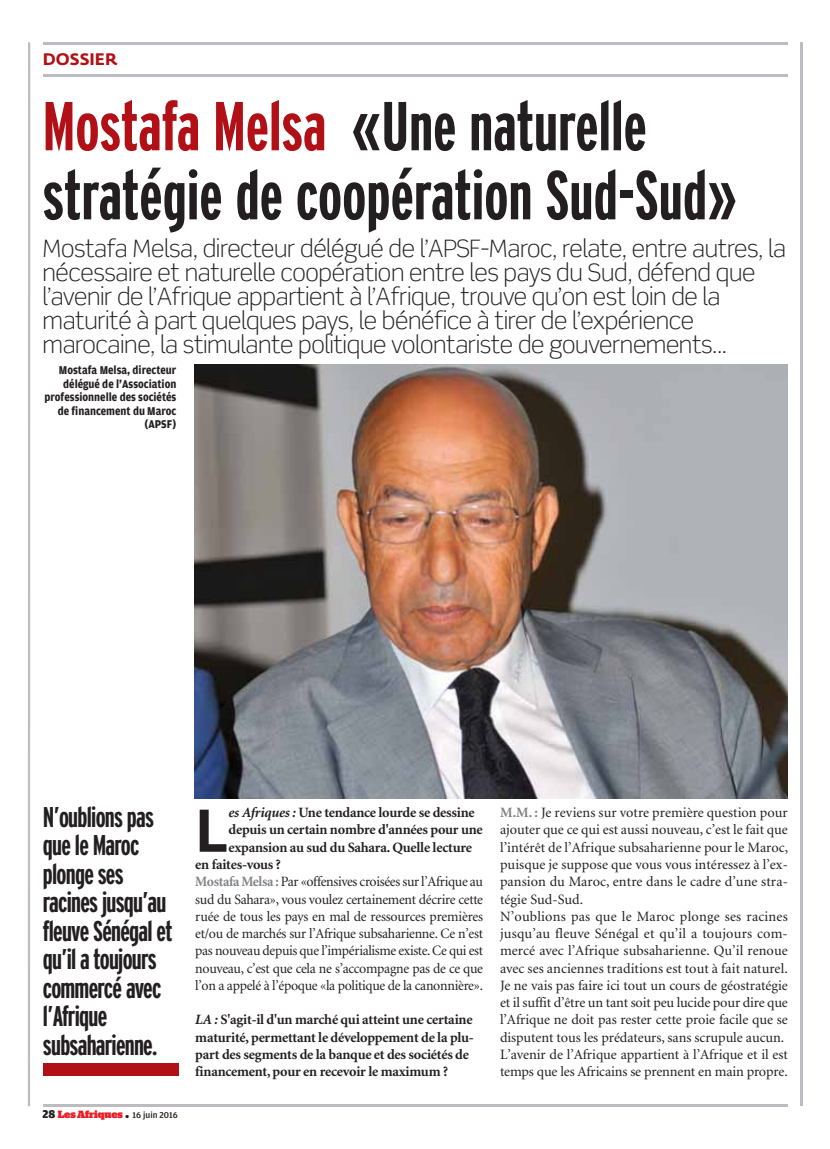
<style>
.page{position:relative;width:830px;height:1149px;background:#fff}
.page>*{position:absolute;margin:0;border:0;box-sizing:border-box;transform-origin:0 0}
.t1{font:700 extra-condensed 69px/69px "Interstate";color:#231f20}
.t2{font:62.85px "Priva Four Pro";color:#231f20}
.t3{font:700 extra-condensed 28.5px/28.5px "Interstate";letter-spacing:-.025em;color:#231f20}
.t4{font:300 24px/24px "Scene";letter-spacing:-.015em;color:#231f20}
.t5{font:700 16.5px "Fedra Sans";color:#b01016}
.t6{font:14.25px/17.2px "Minion";letter-spacing:-.005em;color:#231f20}
.t7{font:700 14.25px/17.2px "Minion";letter-spacing:-.015em;color:#231f20}
.t8{font:14.25px "Minion";letter-spacing:-.025em;color:#231f20}
.t9{font:700 12px/13.5px "Amplitude";color:#231f20;text-align:right;scale:.9 1}
.t10{font:900 10.5px "Stag";color:#ed1c24}
.s1{color:#b01016}
.s2{font-family:"Amplitude";font-size:12px;color:#231f20}
.s3{font-size:15px;color:#231f20}
.s4{font-family:"Amplitude";font-weight:500;font-size:9px;color:#231f20}
.s5{font-style:italic}
.s6{font-weight:700;color:#808285}
</style>
<div class="page">
<hr style="left:43px;top:1103px;width:744px;height:2px;background:#bbbdc0">
<hr style="left:28px;top:42px;width:2px;height:1063px;background:#bbbdc0">
<hr style="left:800px;top:42px;width:2px;height:1063px;background:#bbbdc0">
<div style="left:43px;top:1062px;width:135px;height:13px;background:#b01016"></div>
<img style="left:195px;top:365px;width:592px;height:432px">
<hr style="left:43px;top:42px;width:744px;height:3px;background:#bbbdc0">
<hr style="left:43px;top:75px;width:744px;height:2px;background:#bbbdc0">
<p class="t5" style="left:43px;top:53px;width:76px">DOSSIER</p>
<h1 class="t1" style="left:42px;top:97px;width:695px"><span class="s1">Mostafa Melsa</span> «Une naturelle stratégie de coopération Sud-Sud»</h1>
<p class="t4" style="left:43px;top:238px;width:744px">Mostafa Melsa, directeur délégué de l’APSF-Maroc, relate, entre autres, la nécessaire et naturelle coopération entre les pays du Sud, défend que l’avenir de l’Afrique appartient à l’Afrique, trouve qu’on est loin de la maturité à part quelques pays, le bénéfice à tirer de l’expérience marocaine, la stimulante politique volontariste de gouvernements...</p>
<p class="t9" style="left:44px;top:364px;width:148px">Mostafa Melsa, directeur délégué de l’Association professionnelle des sociétés de financement du Maroc (APSF)</p>
<h3 class="t3" style="left:43px;top:804px;width:131px">N’oublions pas que le Maroc plonge ses racines jusqu’au fleuve Sénégal et qu’il a toujours commercé avec l’Afrique subsaharienne.</h3>
<p class="t10" style="left:43px;top:1110px;width:137px"><span class="s2">28</span> Les Afriques <span class="s3">.</span> <span class="s4">16 juin 2016</span></p>
<h2 class="t2" style="left:195px;top:793px;width:32px">L</h2>
<p class="t7" style="left:228px;top:805px;width:248px"><span class="s5">es Afriques :</span> Une tendance lourde se dessine</p>
<p class="t7" style="left:228px;top:822px;width:256px">depuis un certain nombre d'années pour une</p>
<p class="t7" style="left:228px;top:839px;width:245px">expansion au sud du Sahara. Quelle lecture</p>
<p class="t7" style="left:195px;top:856px;width:87px">en faites-vous ?</p>
<p class="t8" style="left:195px;top:875px;width:289px"><span class="s6">Mostafa Melsa :</span> Par «offensives croisées sur l’Afrique au</p>
<p class="t6" style="left:195px;top:891px;width:289px">sud du Sahara», vous voulez certainement décrire cette</p>
<p class="t6" style="left:195px;top:908px;width:289px">ruée de tous les pays en mal de ressources premières</p>
<p class="t6" style="left:195px;top:925px;width:289px">et/ou de marchés sur l’Afrique subsaharienne. Ce n’est</p>
<p class="t8" style="left:195px;top:944px;width:289px">pas nouveau depuis que l’impérialisme existe. Ce qui est</p>
<p class="t6" style="left:195px;top:960px;width:289px">nouveau, c’est que cela ne s’accompagne pas de ce que</p>
<p class="t6" style="left:195px;top:977px;width:289px">l’on a appelé à l’époque «la politique de la canonnière».</p>
<p class="t7" style="left:195px;top:1012px;width:280px"><span class="s5">LA :</span> S'agit-il d'un marché qui atteint une certaine maturité, permettant le développement de la plu&shy;part des segments de la banque et des sociétés de financement, pour en recevoir le maximum ?</p>
<p class="t6" style="left:500px;top:805px;width:289px"><span class="s6">M.M. :</span> Je reviens sur votre première question pour ajouter que ce qui est aussi nouveau, c’est le fait que l’intérêt de l’Afrique subsaharienne pour le Maroc, puisque je suppose que vous vous intéressez à l’ex&shy;pansion du Maroc, entre dans le cadre d’une stra&shy;tégie Sud-Sud.<br>N’oublions pas que le Maroc plonge ses racines jusqu’au fleuve Sénégal et qu’il a toujours com&shy;mercé avec l’Afrique subsaharienne. Qu’il renoue avec ses anciennes traditions est tout à fait naturel.<br>Je ne vais pas faire ici tout un cours de géostratégie et il suffit d’être un tant soit peu lucide pour dire que l’Afrique ne doit pas rester cette proie facile que se disputent tous les prédateurs, sans scrupule aucun.<br>L’avenir de l’Afrique appartient à l’Afrique et il est temps que les Africains se prennent en main propre.</p>
</div>
